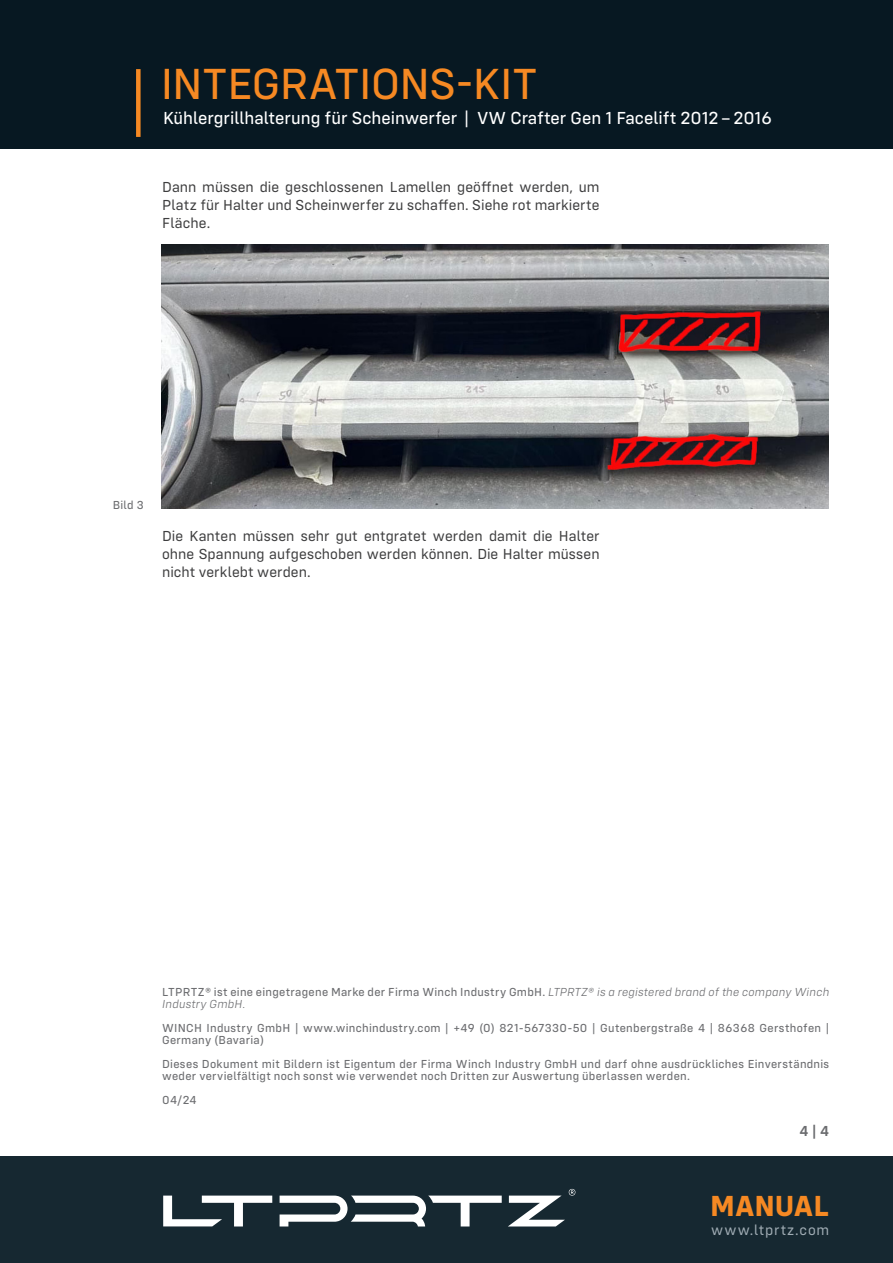
<style>
.page{position:relative;width:893px;height:1263px;background:#fff}
.page>*{position:absolute;margin:0;border:0;box-sizing:border-box;transform-origin:0 0}
.t1{font:45px "Config Text";letter-spacing:-.01em;color:#f68923}
.t2{font:700 30px "Config";color:#f68923}
.t3{font:18px "Config Text";color:#fff}
.t4{font:15px/18px "Config";letter-spacing:.005em;color:#3e3e3f;text-align:justify}
.t5{font:15px "Config";letter-spacing:.055em;color:#a0acb4}
.t6{font:600 15px "Config";color:#6c6d70}
.t7{font:12px/12px "Config Text";letter-spacing:.025em;color:#6c6d70}
.t8{font:italic 300 12px "Config";letter-spacing:.02em;color:#6c6d70}
.s1{font-family:"Config";font-weight:300;font-style:italic}
</style>
<div class="page">
<div style="left:0;top:1157px;width:893px;height:106px;background:#162831"></div>
<div style="left:0;top:0;width:893px;height:149px;background:#071822"></div>
<div style="left:136px;top:69px;width:5px;height:68px;background:#f68923"></div>
<svg style="left:163px;top:1189px;width:412px;height:37px"></svg>
<img style="left:162px;top:244px;width:667px;height:265px">
<h1 class="t1" style="left:161px;top:58px;width:378px">INTEGRATIONS-KIT</h1>
<h3 class="t3" style="left:163px;top:107px;width:610px">Kühlergrillhalterung für Scheinwerfer | VW Crafter Gen 1 Facelift 2012–2016</h3>
<p class="t4" style="left:162px;top:177px;width:439px">Dann müssen die geschlossenen Lamellen geöffnet werden, um Platz für Halter und Scheinwerfer zu schaffen. Siehe rot markierte Fläche.</p>
<p class="t7" style="left:113px;top:498px;width:33px">Bild 3</p>
<p class="t4" style="left:162px;top:527px;width:439px">Die Kanten müssen sehr gut entgratet werden damit die Halter ohne Spannung aufgeschoben werden können. Die Halter müssen nicht verklebt werden.</p>
<p class="t7" style="left:162px;top:985px;width:669px">LTPRTZ® ist eine eingetragene Marke der Firma Winch Industry GmbH. <span class="s1">LTPRTZ® is a registered brand of the company Winch</span></p>
<p class="t8" style="left:162px;top:997px;width:85px">Industry GmbH.</p>
<p class="t7" style="left:162px;top:1021px;width:669px">WINCH Industry GmbH | www.winchindustry.com | +49 (0) 821-567330-50 | Gutenbergstraße 4 | 86368 Gersthofen |<br>Germany (Bavaria)</p>
<p class="t7" style="left:162px;top:1057px;width:669px">Dieses Dokument mit Bildern ist Eigentum der Firma Winch Industry GmbH und darf ohne ausdrückliches Einverständnis weder vervielfältigt noch sonst wie verwendet noch Dritten zur Auswertung überlassen werden.</p>
<p class="t7" style="left:162px;top:1093px;width:36px">04/24</p>
<p class="t6" style="left:799px;top:1122px;width:31px">4 | 4</p>
<h2 class="t2" style="left:710px;top:1188px;width:121px">MANUAL</h2>
<p class="t5" style="left:711px;top:1221px;width:119px">www.ltprtz.com</p>
</div>
